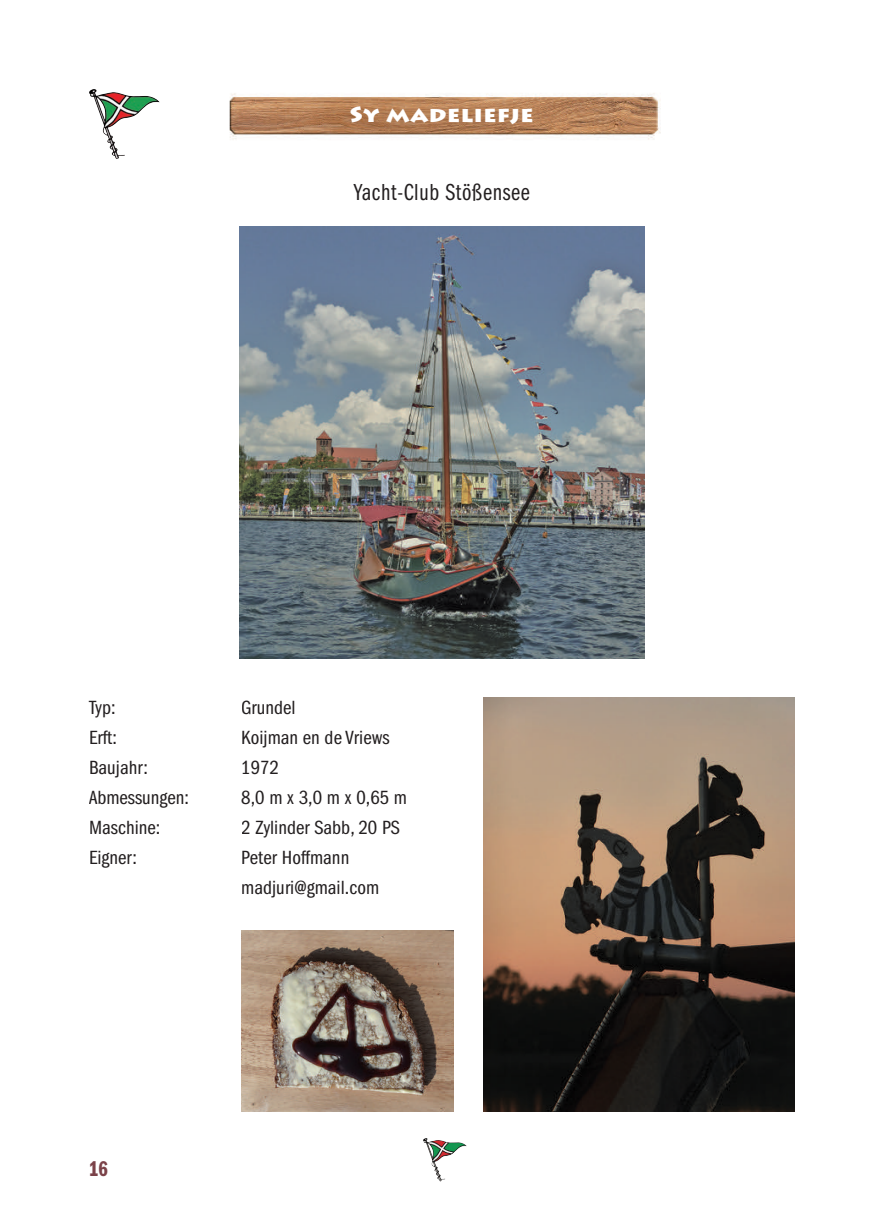
<style>
.page{position:relative;width:874px;height:1225px;background:#fff}
.page>*{position:absolute;margin:0;border:0;box-sizing:border-box;transform-origin:0 0}
.t1{font:24px "Qhtsvj Franklin Gothic Book Cmpr";letter-spacing:.025em;color:#231f20}
.t2{font:22px "Rxxwgl Franklin Gothic Demi Cmpr";color:#7b4249}
.t3{font:900 21.6px "Dccbfl Lithos Pro";color:#fff;scale:1.11 1}
.t4{font:19.8px/30px "Qhtsvj Franklin Gothic Book Cmpr";color:#231f20;scale:1.11 1}
</style>
<div class="page">
<img style="left:229px;top:93px;width:431px;height:47px">
<img style="left:423px;top:1138px;width:43px;height:43px">
<img style="left:241px;top:930px;width:212px;height:181px">
<img style="left:483px;top:697px;width:311px;height:414px">
<img style="left:89px;top:89px;width:71px;height:70px">
<img style="left:239px;top:227px;width:404px;height:431px">
<p class="t3" style="left:349px;top:101px;width:167px">SY MADELIEFJE</p>
<p class="t1" style="left:354px;top:179px;width:177px">Yacht-Club Stößensee</p>
<p class="t4" style="left:89px;top:693px;width:25px">Typ:</p>
<p class="t4" style="left:241px;top:693px;width:50px">Grundel</p>
<p class="t4" style="left:89px;top:723px;width:27px">Erft:</p>
<p class="t4" style="left:241px;top:723px;width:135px">Koijman en de Vriews</p>
<p class="t4" style="left:89px;top:753px;width:55px">Baujahr:</p>
<p class="t4" style="left:241px;top:753px;width:35px">1972</p>
<p class="t4" style="left:89px;top:783px;width:91px">Abmessungen:</p>
<p class="t4" style="left:241px;top:783px;width:151px">8,0 m x 3,0 m x 0,65 m</p>
<p class="t4" style="left:89px;top:813px;width:66px">Maschine:</p>
<p class="t4" style="left:241px;top:813px;width:144px">2 Zylinder Sabb, 20 PS</p>
<p class="t4" style="left:89px;top:843px;width:45px">Eigner:</p>
<p class="t4" style="left:241px;top:843px;width:126px">Peter Hoffmann madjuri@gmail.com</p>
<p class="t2" style="left:89px;top:1156px;width:20px">16</p>
</div>
